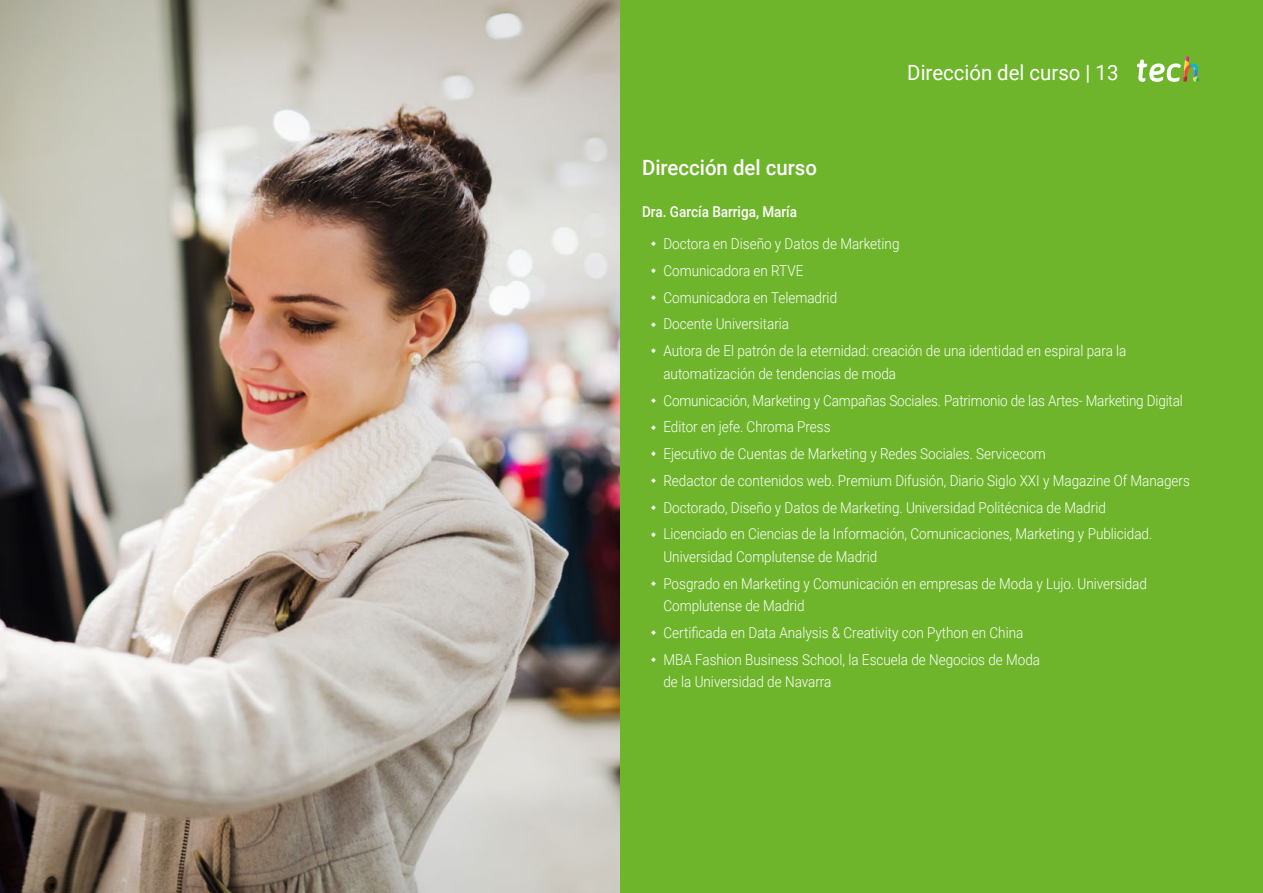
<style>
.page{position:relative;width:1263px;height:893px;background:#fff}
.page>*{position:absolute;margin:0;border:0;box-sizing:border-box;transform-origin:0 0}
.t1{font:21px "Roboto";color:#fff}
.t2{font:500 21px "Roboto";color:#fffbff}
.t3{font:300 15px/26.7px "Roboto";color:#fff;scale:.9 1}
.t4{font:500 15px "Roboto";color:#fff;scale:.9 1}
</style>
<div class="page">
<img style="left:0;top:0;width:621px;height:893px">
<div style="left:621px;top:0;width:642px;height:893px;background:#6eb52c"></div>
<svg style="left:1137px;top:56px;width:62px;height:26px"></svg>
<h1 class="t2" style="left:642px;top:153px;width:176px">Dirección del curso</h1>
<h1 class="t1" style="left:907px;top:57px;width:213px">Dirección del curso | 13</h1>
<p class="t4" style="left:642px;top:202px;width:174px">Dra. García Barriga, María</p>
<p class="t3" style="left:663px;top:230px;width:516px">Doctora en Diseño y Datos de Marketing<br>Comunicadora en RTVE<br>Comunicadora en Telemadrid<br>Docente Universitaria<br>Autora de El patrón de la eternidad: creación de una identidad en espiral para la</p>
<p class="t3" style="left:663px;top:359px;width:587px">automatización de tendencias de moda<br>Comunicación, Marketing y Campañas Sociales. Patrimonio de las Artes- Marketing Digital Editor en jefe. Chroma Press<br>Ejecutivo de Cuentas de Marketing y Redes Sociales. Servicecom<br>Redactor de contenidos web. Premium Difusión, Diario Siglo XXI y Magazine Of Managers Doctorado, Diseño y Datos de Marketing. Universidad Politécnica de Madrid<br>Licenciado en Ciencias de la Información, Comunicaciones, Marketing y Publicidad.</p>
<p class="t3" style="left:663px;top:542px;width:539px">Universidad Complutense de Madrid<br>Posgrado en Marketing y Comunicación en empresas de Moda y Lujo. Universidad</p>
<p class="t3" style="left:663px;top:592px;width:420px">Complutense de Madrid<br>Certificada en Data Analysis &amp; Creativity con Python en China<br>MBA Fashion Business School, la Escuela de Negocios de Moda</p>
<p class="t3" style="left:663px;top:668px;width:188px">de la Universidad de Navarra</p>
</div>
